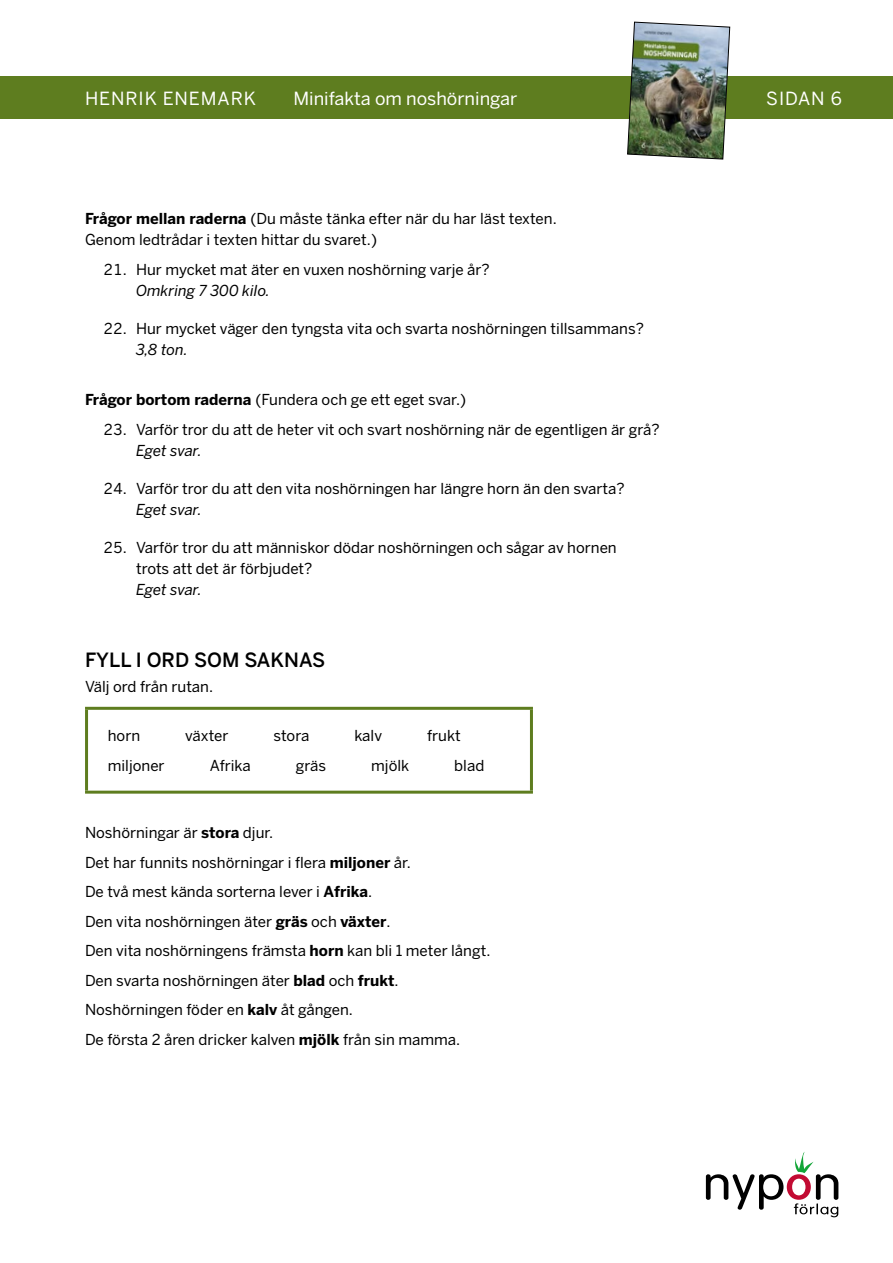
<style>
.page{position:relative;width:893px;height:1263px;background:#fff}
.page>*{position:absolute;margin:0;border:0;box-sizing:border-box;transform-origin:0 0}
.t1{font:500 19.5px "Benton Sans";color:#000}
.t2{font:18px "Benton Sans";color:#fff}
.t3{font:18px "Benton Sans";letter-spacing:.05em;color:#fff}
.t4{font:15px/29.5px "Benton Sans";color:#000}
.t5{font:italic 15px "Benton Sans";color:#000}
.s1{font-weight:700}
</style>
<div class="page">
<svg style="left:706px;top:1152px;width:132px;height:65px"></svg>
<div style="left:0;top:77px;width:893px;height:42px;background:#5e7d1f"></div>
<img style="left:627px;top:21px;width:103px;height:139px">
<hr style="left:85px;top:707px;width:448px;height:3px;background:#5e7d1f">
<hr style="left:85px;top:710px;width:3px;height:81px;background:#5e7d1f">
<hr style="left:530px;top:710px;width:3px;height:81px;background:#5e7d1f">
<hr style="left:85px;top:791px;width:448px;height:3px;background:#5e7d1f">
<p class="t3" style="left:85px;top:87px;width:172px">HENRIK ENEMARK</p>
<p class="t2" style="left:293px;top:87px;width:225px">Minifakta om noshörningar</p>
<p class="t2" style="left:766px;top:87px;width:77px">SIDAN 6</p>
<p class="t4" style="left:85px;top:209px;width:473px;line-height:21px"><span class="s1">Frågor mellan raderna</span> (Du måste tänka efter när du har läst texten.<br>Genom ledtrådar i texten hittar du svaret.)</p>
<p class="t4" style="left:103px;top:255px;width:388px">21. Hur mycket mat äter en vuxen noshörning varje år?</p>
<p class="t5" style="left:136px;top:281px;width:135px">Omkring 7 300 kilo.</p>
<p class="t4" style="left:103px;top:314px;width:542px">22. Hur mycket väger den tyngsta vita och svarta noshörningen tillsammans?</p>
<p class="t5" style="left:136px;top:340px;width:53px">3,8 ton.</p>
<p class="t4" style="left:85px;top:385px;width:383px"><span class="s1">Frågor bortom raderna</span> (Fundera och ge ett eget svar.)</p>
<p class="t4" style="left:103px;top:415px;width:558px">23. Varför tror du att de heter vit och svart noshörning när de egentligen är grå?</p>
<p class="t5" style="left:136px;top:441px;width:67px">Eget svar.</p>
<p class="t4" style="left:103px;top:474px;width:523px">24. Varför tror du att den vita noshörningen har längre horn än den svarta?</p>
<p class="t5" style="left:136px;top:500px;width:67px">Eget svar.</p>
<p class="t4" style="left:136px;top:537px;width:482px;line-height:21px;text-indent:-33px">25. Varför tror du att människor dödar noshörningen och sågar av hornen trots att det är förbjudet?</p>
<p class="t5" style="left:136px;top:580px;width:67px">Eget svar.</p>
<h1 class="t1" style="left:85px;top:648px;width:242px">FYLL I ORD SOM SAKNAS</h1>
<p class="t4" style="left:85px;top:672px;width:130px">Välj ord från rutan.</p>
<p class="t4" style="left:108px;top:721px;width:34px">horn</p>
<p class="t4" style="left:185px;top:721px;width:45px">växter</p>
<p class="t4" style="left:274px;top:721px;width:37px">stora</p>
<p class="t4" style="left:354px;top:721px;width:29px">kalv</p>
<p class="t4" style="left:427px;top:721px;width:35px">frukt</p>
<p class="t4" style="left:108px;top:751px;width:58px">miljoner</p>
<p class="t4" style="left:210px;top:751px;width:43px">Afrika</p>
<p class="t4" style="left:296px;top:751px;width:32px">gräs</p>
<p class="t4" style="left:371px;top:751px;width:40px">mjölk</p>
<p class="t4" style="left:454px;top:751px;width:32px">blad</p>
<p class="t4" style="left:85px;top:818px;width:407px">Noshörningar är <span class="s1">stora</span> djur.<br>Det har funnits noshörningar i flera <span class="s1">miljoner</span> år.<br>De två mest kända sorterna lever i <span class="s1">Afrika</span>.<br>Den vita noshörningen äter <span class="s1">gräs</span> och <span class="s1">växter</span>.<br>Den vita noshörningens främsta <span class="s1">horn</span> kan bli 1 meter långt.<br>Den svarta noshörningen äter <span class="s1">blad</span> och <span class="s1">frukt</span>.<br>Noshörningen föder en <span class="s1">kalv</span> åt gången.<br>De första 2 åren dricker kalven <span class="s1">mjölk</span> från sin mamma.</p>
</div>
